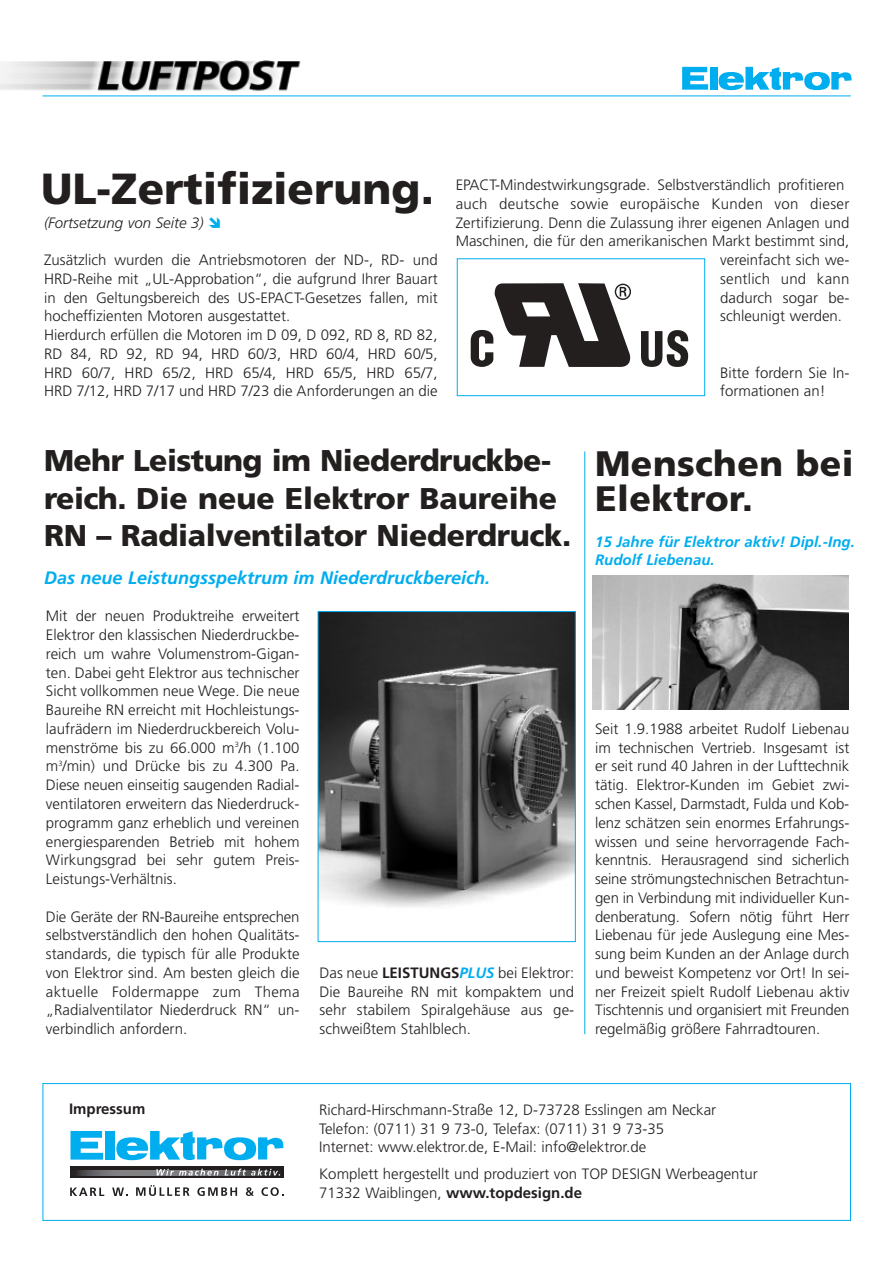
<style>
.page{position:relative;width:893px;height:1262px;background:#fff}
.page>*{position:absolute;margin:0;border:0;box-sizing:border-box;transform-origin:0 0}
.t1{font:900 43.5px "Frutiger";color:#231f1f}
.t2{font:900 35.4px/35.4px "Frutiger";letter-spacing:.01em;color:#231f1f}
.t3{font:900 30px/37.5px "Frutiger";letter-spacing:-.01em;color:#231f1f}
.t4{font:italic 700 18px "Frutiger";color:#00adef}
.t5{font:300 15px/18.8px "Frutiger";color:#231f1f}
.t6{font:italic 700 15px/18.3px "Frutiger";color:#00adef}
.t7{font:300 15px "Frutiger";letter-spacing:.02em;color:#231f1f}
.t8{font:italic 300 15px "Frutiger";color:#231f1f}
.t9{font:700 15px "Frutiger";color:#231f1f}
.s1{font-weight:700}
.s2{font-weight:700;font-style:italic;color:#00adef}
</style>
<div class="page">
<img style="left:0;top:60px;width:303px;height:37px">
<svg style="left:682px;top:67px;width:26px;height:23px"></svg>
<div style="left:710px;top:67px;width:7px;height:23px;background:#00adef"></div>
<svg style="left:718px;top:67px;width:134px;height:23px"></svg>
<hr style="left:43px;top:96px;width:807px;height:1px;background:#00adef">
<div style="left:43px;top:1083px;width:807px;height:137px;border:1px solid #00adef"></div>
<svg style="left:70px;top:1131px;width:33px;height:28px"></svg>
<div style="left:105px;top:1131px;width:10px;height:28px;background:#00adef"></div>
<svg style="left:116px;top:1131px;width:168px;height:29px"></svg>
<svg style="left:71px;top:1166px;width:213px;height:12px"></svg>
<img style="left:71px;top:1170px;width:153px;height:5px">
<svg style="left:156px;top:1168px;width:62px;height:7px"></svg>
<svg style="left:224px;top:1168px;width:56px;height:7px"></svg>
<svg style="left:70px;top:1187px;width:34px;height:9px"></svg>
<svg style="left:112px;top:1187px;width:16px;height:9px"></svg>
<svg style="left:136px;top:1185px;width:53px;height:11px"></svg>
<svg style="left:197px;top:1187px;width:40px;height:9px"></svg>
<svg style="left:246px;top:1187px;width:8px;height:9px"></svg>
<svg style="left:261px;top:1187px;width:22px;height:9px"></svg>
<img style="left:592px;top:575px;width:256px;height:134px">
<img style="left:319px;top:613px;width:254px;height:294px">
<div style="left:317px;top:611px;width:258px;height:331px;border:1px solid #00adef"></div>
<hr style="left:584px;top:451px;width:1px;height:583px;background:#00adef">
<svg style="left:641px;top:330px;width:47px;height:37px"></svg>
<svg style="left:470px;top:283px;width:161px;height:84px"></svg>
<div style="left:457px;top:258px;width:248px;height:138px;border:1px solid #00adef"></div>
<h1 class="t1" style="left:41px;top:172px;width:394px">UL-Zertifizierung.</h1>
<p class="t8" style="left:44px;top:216px;width:161px">(Fortsetzung von Seite 3)</p>
<p class="t5" style="left:44px;top:252px;width:395px">Zusätzlich wurden die Antriebsmotoren der ND-, RD- und HRD-Reihe mit „UL-Approbation“, die aufgrund Ihrer Bauart in den Geltungsbereich des US-EPACT-Gesetzes fallen, mit hocheffizienten Motoren ausgestattet.<br>Hierdurch erfüllen die Motoren im D 09, D 092, RD 8, RD 82, RD 84, RD 92, RD 94, HRD 60/3, HRD 60/4, HRD 60/5, HRD 60/7, HRD 65/2, HRD 65/4, HRD 65/5, HRD 65/7, HRD 7/12, HRD 7/17 und HRD 7/23 die Anforderungen an die</p>
<p class="t5" style="left:455px;top:177px;width:390px">EPACT-Mindestwirkungsgrade. Selbstverständlich profitieren</p>
<p class="t7" style="left:455px;top:197px;width:395px">auch deutsche sowie europäische Kunden von dieser</p>
<p class="t5" style="left:455px;top:214px;width:395px">Zertifizierung. Denn die Zulassung ihrer eigenen Anlagen und</p>
<p class="t5" style="left:455px;top:233px;width:395px">Maschinen, die für den amerikanischen Markt bestimmt sind,</p>
<p class="t5" style="left:720px;top:252px;width:131px">vereinfacht sich we-</p>
<p class="t5" style="left:720px;top:270px;width:131px">sentlich und kann</p>
<p class="t5" style="left:720px;top:289px;width:131px">dadurch sogar be-</p>
<p class="t5" style="left:720px;top:308px;width:123px">schleunigt werden.</p>
<p class="t5" style="left:720px;top:364px;width:131px">Bitte fordern Sie In&shy;formationen an!</p>
<h3 class="t3" style="left:44px;top:444px;width:528px">Mehr Leistung im Niederdruckbe&shy;reich. Die neue Elektror Baureihe<br>RN – Radialventilator Niederdruck.</h3>
<p class="t4" style="left:44px;top:570px;width:447px">Das neue Leistungsspektrum im Niederdruckbereich.</p>
<p class="t5" style="left:46px;top:608px;width:255px;text-align:justify">Mit der neuen Produktreihe erweitert Elektror den klassischen Niederdruckbe&shy;reich um wahre Volumenstrom-Gigan&shy;ten. Dabei geht Elektror aus technischer Sicht vollkommen neue Wege. Die neue Baureihe RN erreicht mit Hochleistungs&shy;laufrädern im Niederdruckbereich Volu&shy;menströme bis zu 66.000 m<sup>3</sup>/h (1.100 m<sup>3</sup>/min) und Drücke bis zu 4.300 Pa.<br>Diese neuen einseitig saugenden Radial&shy;ventilatoren erweitern das Niederdruck&shy;programm ganz erheblich und vereinen energiesparenden Betrieb mit hohem Wirkungsgrad bei sehr gutem Preis-Leistungs-Verhältnis.</p>
<p class="t5" style="left:46px;top:908px;width:255px;text-align:justify">Die Geräte der RN-Baureihe entsprechen selbstverständlich den hohen Qualitäts&shy;standards, die typisch für alle Produkte von Elektror sind. Am besten gleich die aktuelle Foldermappe zum Thema „Radialventilator Niederdruck RN“ un&shy;verbindlich anfordern.</p>
<p class="t5" style="left:319px;top:964px;width:256px;text-align:justify">Das neue <span class="s1">LEISTUNGS</span><span class="s2">PLUS</span> bei Elektror:<br>Die Baureihe RN mit kompaktem und sehr stabilem Spiralgehäuse aus ge&shy;schweißtem Stahlblech.</p>
<h2 class="t2" style="left:595px;top:449px;width:260px">Menschen bei<br>Elektror.</h2>
<p class="t6" style="left:595px;top:533px;width:261px">15 Jahre für Elektror aktiv! Dipl.-Ing.<br>Rudolf Liebenau.</p>
<p class="t5" style="left:595px;top:720px;width:256px;text-align:justify">Seit 1.9.1988 arbeitet Rudolf Liebenau im technischen Vertrieb. Insgesamt ist er seit rund 40 Jahren in der Lufttechnik tätig. Elektror-Kunden im Gebiet zwi&shy;schen Kassel, Darmstadt, Fulda und Kob&shy;lenz schätzen sein enormes Erfahrungs&shy;wissen und seine hervorragende Fach&shy;kenntnis. Herausragend sind sicherlich seine strömungstechnischen Betrachtun&shy;gen in Verbindung mit individueller Kun&shy;denberatung. Sofern nötig führt Herr Liebenau für jede Auslegung eine Mes&shy;sung beim Kunden an der Anlage durch und beweist Kompetenz vor Ort! In sei&shy;ner Freizeit spielt Rudolf Liebenau aktiv Tischtennis und organisiert mit Freunden regelmäßig größere Fahrradtouren.</p>
<p class="t9" style="left:69px;top:1102px;width:78px">Impressum</p>
<p class="t5" style="left:319px;top:1101px;width:398px">Richard-Hirschmann-Straße 12, D-73728 Esslingen am Neckar<br>Telefon: (0711) 31 9 73-0, Telefax: (0711) 31 9 73-35<br>Internet: www.elektror.de, E-Mail: info@elektror.de</p>
<p class="t5" style="left:319px;top:1165px;width:440px">Komplett hergestellt und produziert von TOP DESIGN Werbeagentur<br>71332 Waiblingen, <span class="s1">www.topdesign.de</span></p>
</div>
